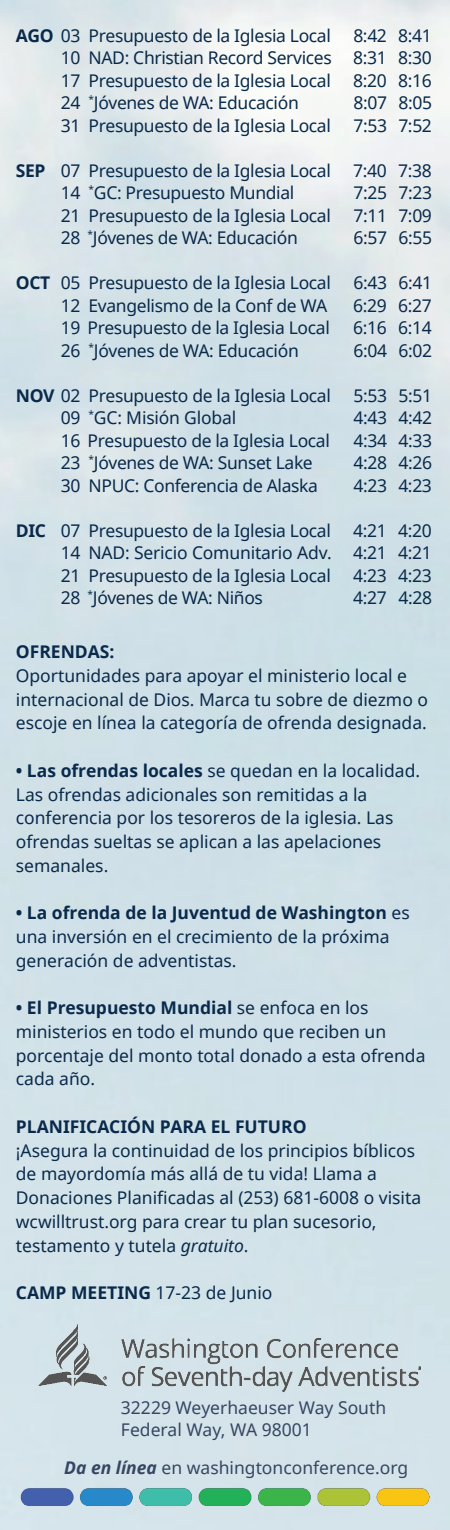
<style>
.page{position:relative;width:450px;height:1530px;background:#fff}
.page>*{position:absolute;margin:0;border:0;box-sizing:border-box;transform-origin:0 0}
.t1{font:17.5px/23.8px "Noto Sans UI";letter-spacing:-.01em;color:#092a4b}
.t2{font:17.5px/22.5px "Noto Sans UI";color:#364662}
.t3{font:700 17.5px "Noto Sans UI";color:#092a4b}
.s1{font-weight:700}
.s2{font-style:italic}
.s3{font-weight:700;font-style:italic}
</style>
<div class="page">
<img style="left:31px;top:1320px;width:398px;height:73px">
<img style="left:0;top:1483px;width:450px;height:45px">
<p class="t1" style="left:16px;top:23px;width:317px"><span class="s1">AGO</span> 03 Presupuesto de la Iglesia Local</p>
<p class="t1" style="left:61px;top:23px;width:373px;line-height:22.5px;text-align:justify;text-indent:293px">8:42 8:41<br>10 NAD: Christian Record Services 8:31 8:30<br>17 Presupuesto de la Iglesia Local</p>
<p class="t1" style="left:353px;top:68px;width:80px">8:20 8:16</p>
<p class="t1" style="left:61px;top:90px;width:240px">24 <sup>*</sup>Jóvenes de WA: Educación</p>
<p class="t1" style="left:353px;top:90px;width:80px">8:07 8:05</p>
<p class="t1" style="left:61px;top:113px;width:272px">31 Presupuesto de la Iglesia Local</p>
<p class="t1" style="left:353px;top:113px;width:80px">7:53 7:52</p>
<p class="t1" style="left:16px;top:158px;width:317px"><span class="s1">SEP</span> 07 Presupuesto de la Iglesia Local</p>
<p class="t1" style="left:353px;top:158px;width:80px">7:40 7:38</p>
<p class="t1" style="left:61px;top:180px;width:235px">14 <sup>*</sup>GC: Presupuesto Mundial</p>
<p class="t1" style="left:353px;top:180px;width:80px">7:25 7:23</p>
<p class="t1" style="left:61px;top:203px;width:272px">21 Presupuesto de la Iglesia Local</p>
<p class="t1" style="left:353px;top:203px;width:80px">7:11 7:09</p>
<p class="t1" style="left:61px;top:225px;width:239px">28 <sup>*</sup>Jóvenes de WA: Educación</p>
<p class="t1" style="left:353px;top:225px;width:80px">6:57 6:55</p>
<p class="t1" style="left:16px;top:270px;width:317px"><span class="s1">OCT</span> 05 Presupuesto de la Iglesia Local</p>
<p class="t1" style="left:353px;top:270px;width:80px">6:43 6:41</p>
<p class="t1" style="left:61px;top:293px;width:268px">12 Evangelismo de la Conf de WA</p>
<p class="t1" style="left:353px;top:293px;width:80px">6:29 6:27</p>
<p class="t1" style="left:61px;top:315px;width:271px">19 Presupuesto de la Iglesia Local</p>
<p class="t1" style="left:353px;top:315px;width:80px">6:16 6:14</p>
<p class="t1" style="left:61px;top:338px;width:240px">26 <sup>*</sup>Jóvenes de WA: Educación</p>
<p class="t1" style="left:353px;top:338px;width:80px">6:04 6:02</p>
<p class="t1" style="left:16px;top:383px;width:317px"><span class="s1">NOV</span> 02 Presupuesto de la Iglesia Local</p>
<p class="t1" style="left:353px;top:383px;width:80px">5:53 5:51</p>
<p class="t1" style="left:61px;top:405px;width:177px">09 <sup>*</sup>GC: Misión Global</p>
<p class="t1" style="left:353px;top:405px;width:80px">4:43 4:42</p>
<p class="t1" style="left:61px;top:428px;width:271px">16 Presupuesto de la Iglesia Local</p>
<p class="t1" style="left:353px;top:428px;width:80px">4:34 4:33</p>
<p class="t1" style="left:61px;top:450px;width:253px">23 <sup>*</sup>Jóvenes de WA: Sunset Lake</p>
<p class="t1" style="left:353px;top:450px;width:80px">4:28 4:26</p>
<p class="t1" style="left:61px;top:473px;width:259px">30 NPUC: Conferencia de Alaska</p>
<p class="t1" style="left:353px;top:473px;width:80px">4:23 4:23</p>
<p class="t1" style="left:16px;top:518px;width:317px"><span class="s1">DIC</span> 07 Presupuesto de la Iglesia Local</p>
<p class="t1" style="left:61px;top:518px;width:373px;line-height:22.5px;text-align:justify;text-indent:293px">4:21 4:20<br>14 NAD: Sericio Comunitario Adv. 4:21 4:21<br>21 Presupuesto de la Iglesia Local</p>
<p class="t1" style="left:353px;top:563px;width:80px">4:23 4:23</p>
<p class="t1" style="left:61px;top:585px;width:204px">28 <sup>*</sup>Jóvenes de WA: Niños</p>
<p class="t1" style="left:353px;top:585px;width:80px">4:27 4:28</p>
<p class="t3" style="left:16px;top:639px;width:100px">OFRENDAS:</p>
<p class="t1" style="left:16px;top:663px;width:414px">Oportunidades para apoyar el ministerio local e internacional de Dios. Marca tu sobre de diezmo o escoje en línea la categoría de ofrenda designada.</p>
<p class="t1" style="left:16px;top:758px;width:406px"><span class="s1">• Las ofrendas locales</span> se quedan en la localidad.<br>Las ofrendas adicionales son remitidas a la conferencia por los tesoreros de la iglesia. Las ofrendas sueltas se aplican a las apelaciones semanales.</p>
<p class="t1" style="left:16px;top:901px;width:395px"><span class="s1">• La ofrenda de la Juventud de Washington</span> es una inversión en el crecimiento de la próxima generación de adventistas.</p>
<p class="t1" style="left:16px;top:996px;width:411px"><span class="s1">• El Presupuesto Mundial</span> se enfoca en los ministerios en todo el mundo que reciben un porcentaje del monto total donado a esta ofrenda cada año.</p>
<p class="t3" style="left:16px;top:1114px;width:292px">PLANIFICACIÓN PARA EL FUTURO</p>
<p class="t1" style="left:16px;top:1138px;width:407px">¡Asegura la continuidad de los principios bíblicos de mayordomía más allá de tu vida! Llama a Donaciones Planificadas al (253) 681-6008 o visita wcwilltrust.org para crear tu plan sucesorio, testamento y tutela <span class="s2">gratuito</span>.</p>
<p class="t1" style="left:16px;top:1281px;width:258px"><span class="s1">CAMP MEETING</span> 17-23 de Junio</p>
<p class="t2" style="left:121px;top:1396px;width:267px">32229 Weyerhaeuser Way South<br>Federal Way, WA 98001</p>
<p class="t2" style="left:64px;top:1456px;width:346px"><span class="s3">Da en línea</span> en washingtonconference.org</p>
</div>
